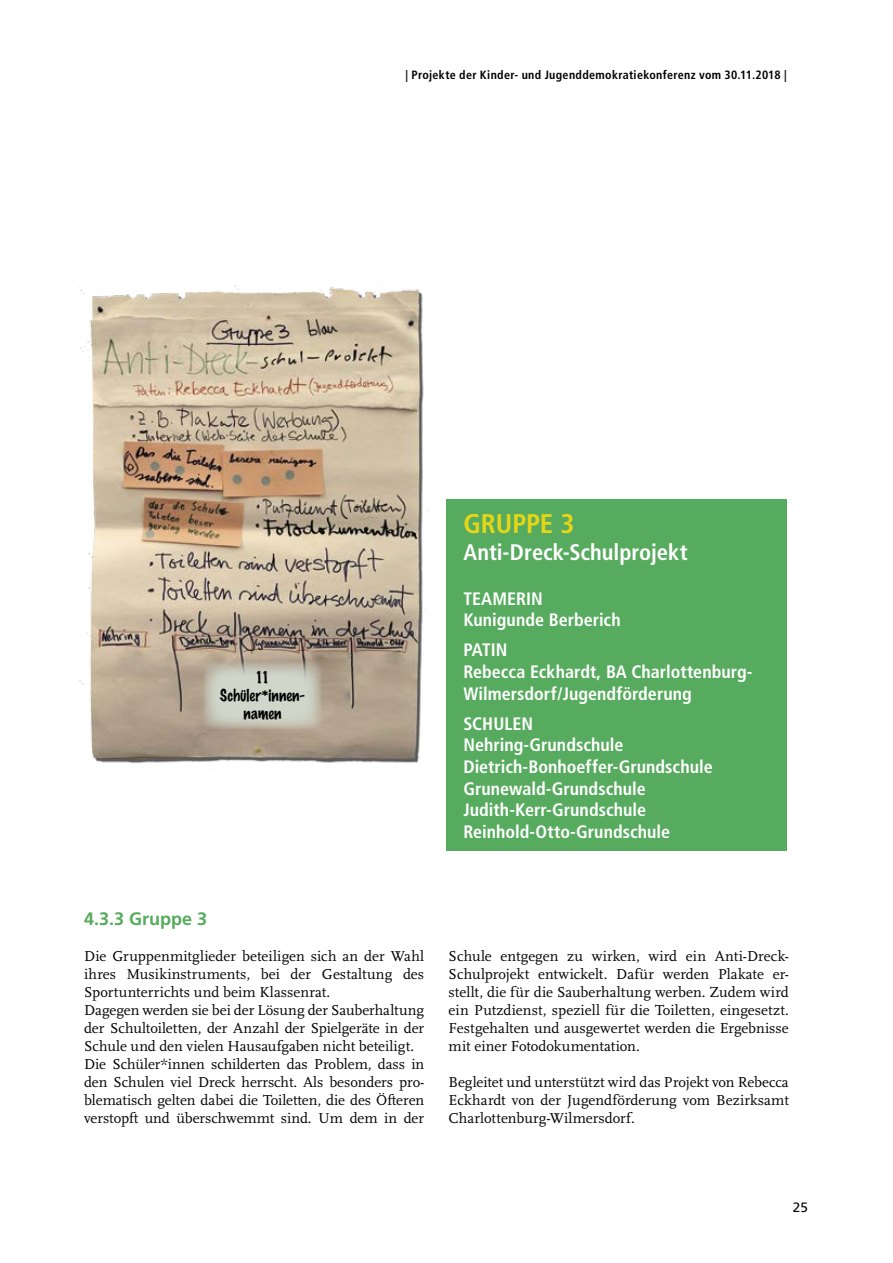
<style>
.page{position:relative;width:893px;height:1263px;background:#fff}
.page>*{position:absolute;margin:0;border:0;box-sizing:border-box;transform-origin:0 0}
.t1{font:700 condensed 27px "Frutiger";letter-spacing:-.005em;color:#e6d617}
.t2{font:700 condensed 22.5px "Frutiger";color:#fff}
.t3{font:700 condensed 18px/21.6px "Frutiger";color:#fff}
.t4{font:700 18px "Frutiger";color:#57ab5e}
.t5{font:15px/18px "Scala Pro";letter-spacing:-.005em;color:#000;text-align:justify}
.t6{font:100 15px/18px "Marker Felt";letter-spacing:.01em;color:#000;text-align:center}
.t7{font:13.5px "Frutiger";color:#000}
.t8{font:700 condensed 12px "Frutiger";letter-spacing:.025em;color:#000}
</style>
<div class="page">
<img style="left:80px;top:282px;width:347px;height:487px">
<svg style="left:203px;top:662px;width:119px;height:67px;background:#c7c8ba"></svg>
<div style="left:446px;top:499px;width:341px;height:351px;background:#57ab5e"></div>
<p class="t8" style="left:405px;top:67px;width:383px">| Projekte der Kinder- und Jugenddemokratiekonferenz vom 30.11.2018 |</p>
<p class="t6" style="left:220px;top:668px;width:87px">11<br>Schüler*innen&shy;namen</p>
<h1 class="t1" style="left:463px;top:507px;width:113px">GRUPPE 3</h1>
<h2 class="t2" style="left:463px;top:538px;width:226px">Anti-Dreck-Schulprojekt</h2>
<p class="t3" style="left:463px;top:588px;width:159px">TEAMERIN<br>Kunigunde Berberich</p>
<p class="t3" style="left:463px;top:639px;width:291px">PATIN<br>Rebecca Eckhardt, BA Charlottenburg-<br>Wilmersdorf/Jugendförderung</p>
<p class="t3" style="left:463px;top:713px;width:251px">SCHULEN<br>Nehring-Grundschule<br>Dietrich-Bonhoeffer-Grundschule<br>Grunewald-Grundschule<br>Judith-Kerr-Grundschule<br>Reinhold-Otto-Grundschule</p>
<p class="t4" style="left:84px;top:908px;width:125px">4.3.3 Gruppe 3</p>
<p class="t5" style="left:84px;top:947px;width:342px;text-align:left">Die Gruppenmitglieder beteiligen sich an der Wahl ihres Musikinstruments, bei der Gestaltung des Sportunterrichts und beim Klassenrat.<br>Dagegen werden sie bei der Lösung der Sauberhaltung der Schultoiletten, der Anzahl der Spielgeräte in der Schule und den vielen Hausaufgaben nicht beteiligt.<br>Die Schüler*innen schilderten das Problem, dass in den Schulen viel Dreck herrscht. Als besonders pro&shy;blematisch gelten dabei die Toiletten, die des Öfteren verstopft und überschwemmt sind. Um dem in der</p>
<p class="t5" style="left:449px;top:947px;width:342px">Schule entgegen zu wirken, wird ein Anti-Dreck-Schulprojekt entwickelt. Dafür werden Plakate er&shy;stellt, die für die Sauberhaltung werben. Zudem wird ein Putzdienst, speziell für die Toiletten, eingesetzt.<br>Festgehalten und ausgewertet werden die Ergebnisse mit einer Fotodokumentation.</p>
<p class="t5" style="left:449px;top:1073px;width:342px">Begleitet und unterstützt wird das Projekt von Rebecca Eckhardt von der Jugendförderung vom Bezirksamt Charlottenburg-Wilmersdorf.</p>
<p class="t7" style="left:793px;top:1199px;width:16px">25</p>
</div>
